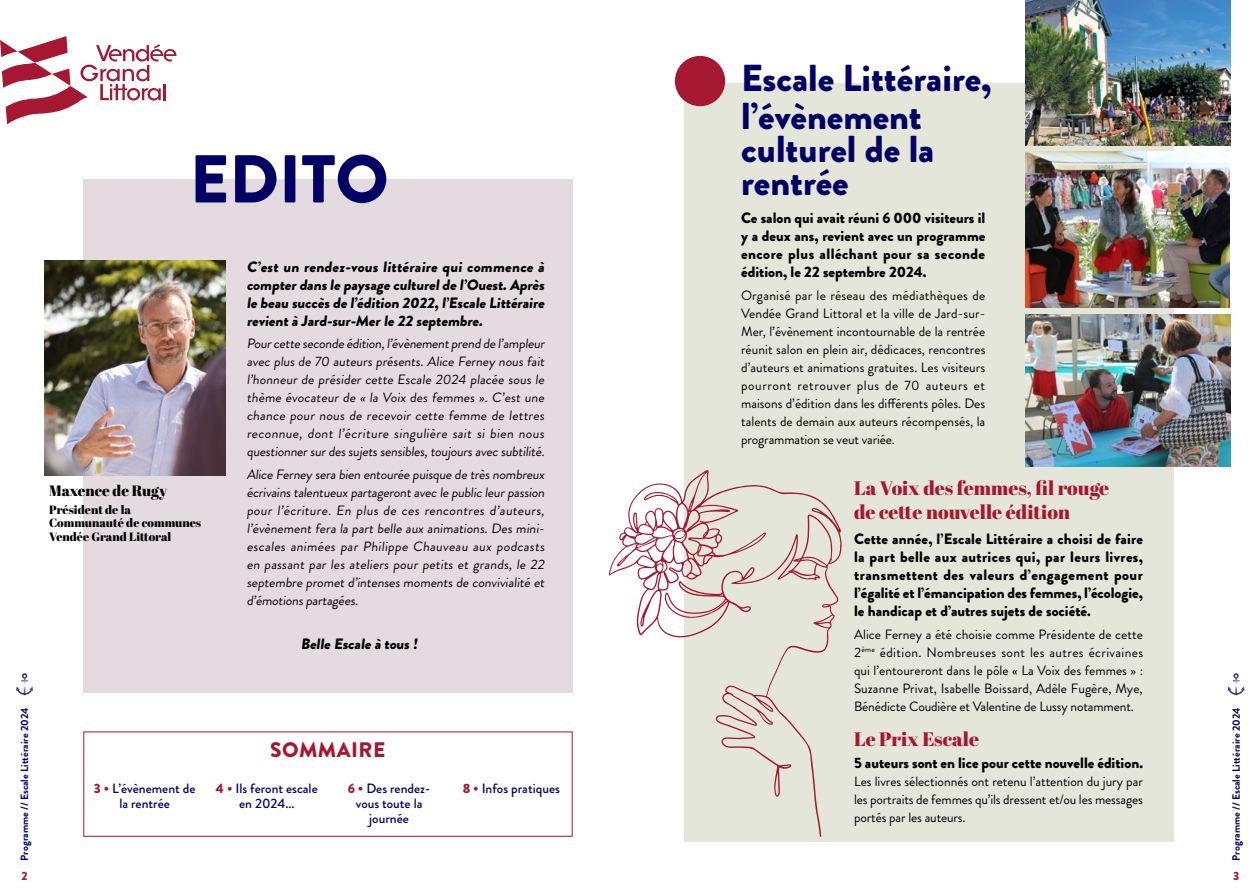
<style>
.page{position:relative;width:1259px;height:893px;background:#fff}
.page>*{position:absolute;margin:0;border:0;box-sizing:border-box;transform-origin:0 0}
.t1{font:900 67.5px "Brandon Grotesque";color:#020064}
.t2{font:900 37.5px/37.2px "Brandon Grotesque";color:#020064}
.t3{font:900 21px "Brandon Grotesque";letter-spacing:.02em;color:#a61731}
.t4{font:19.5px/24px "Abril Fatface";color:#a61731}
.t5{font:900 15px/18px "Brandon Grotesque";color:#000;text-align:justify}
.t6{font:15px "Abril Fatface";color:#000}
.t7{font:13.5px/18px "Brandon Grotesque";letter-spacing:-.01em;color:#000;text-align:justify}
.t8{font:500 13.5px/15px "Brandon Grotesque";color:#020064;text-align:center}
.t9{font:12px/13.5px "Abril Fatface";color:#000}
.t10{font:900 12px "Brandon Grotesque";color:#a61731}
.t11{font:700 10.5px "Brandon Grotesque";color:#020064}
.s1{font-weight:900;color:#a61731}
</style>
<div class="page">
<svg style="left:16px;top:673px;width:17px;height:22px"></svg>
<svg style="left:1227px;top:673px;width:17px;height:22px"></svg>
<div style="left:83px;top:179px;width:489px;height:513px;background:#e3dbe0"></div>
<svg style="left:0;top:36px;width:177px;height:88px"></svg>
<div style="left:83px;top:731px;width:489px;height:106px;border:1px solid #a61731"></div>
<div style="left:685px;top:83px;width:489px;height:758px;background:#e3e6d8"></div>
<div style="left:675px;top:56px;width:50px;height:50px;background:#a61731;border-radius:50%"></div>
<img style="left:1025px;top:0;width:205px;height:146px">
<img style="left:1025px;top:152px;width:204px;height:155px">
<img style="left:1025px;top:315px;width:205px;height:152px">
<svg style="left:608px;top:470px;width:234px;height:367px"></svg>
<img style="left:45px;top:261px;width:180px;height:214px">
<h2 class="t2" style="left:741px;top:60px;width:252px">Escale Littéraire, l’évènement</h2>
<h2 class="t2" style="left:741px;top:133px;width:195px;line-height:33px">culturel de la rentrée</h2>
<p class="t5" style="left:741px;top:209px;width:246px">Ce salon qui avait réuni 6 000 visiteurs il y a deux ans, revient avec un programme encore plus alléchant pour sa seconde édition, le 22 septembre 2024.</p>
<p class="t7" style="left:741px;top:286px;width:246px">Organisé par le réseau des médiathèques de Vendée Grand Littoral et la ville de Jard-sur-Mer, l’évènement incontournable de la rentrée réunit salon en plein air, dédicaces, rencontres d’auteurs et animations gratuites. Les visiteurs pourront retrouver plus de 70 auteurs et maisons d’édition dans les différents pôles. Des talents de demain aux auteurs récompensés, la programmation se veut variée.</p>
<h1 class="t1" style="left:190px;top:131px;width:200px">EDITO</h1>
<p class="t5" style="left:247px;top:258px;width:302px">C’est un rendez-vous littéraire qui commence à compter dans le paysage culturelde l’Ouest.Après le beau succès de l’édition 2022,l’Escale Littéraire revient à Jard-sur-Mer le 22 septembre.</p>
<p class="t7" style="left:247px;top:335px;width:302px">Pourcette seconde édition,l’évènementprend de l’ampleur avec plus de 70 auteurs présents. Alice Ferney nous fait l’honneur de présider cette Escale 2024 placée sous le thème évocateur de « la Voix des femmes ». C’est une chance pour nous de recevoir cette femme de lettres reconnue, dont l’écriture singulière sait si bien nous questionnersurdes sujets sensibles,toujours avec subtilité.</p>
<p class="t7" style="left:247px;top:465px;width:302px">Alice Ferney sera bien entourée puisque de très nombreux écrivains talentueux partagerontavec le public leurpassion pour l’écriture. En plus de ces rencontres d’auteurs, l’évènement fera la part belle aux animations. Des mini&shy;escales animées par Philippe Chauveau aux podcasts en passant par les ateliers pour petits et grands, le 22 septembre promet d’intenses moments de convivialité et d’émotions partagées.</p>
<p class="t5" style="left:301px;top:635px;width:121px">Belle Escale à tous !</p>
<h3 class="t4" style="left:854px;top:476px;width:257px">La Voix des femmes, fil rouge de cette nouvelle édition</h3>
<p class="t6" style="left:49px;top:480px;width:119px">Maxence de Rugy</p>
<p class="t9" style="left:49px;top:502px;width:153px">Président de la<br>Communauté de communes<br>Vendée Grand Littoral</p>
<p class="t5" style="left:854px;top:530px;width:290px">Cette année, l’Escale Littéraire a choisi de faire la part belle aux autrices qui, par leurs livres, transmettent des valeurs d’engagement pour l’égalité et l’émancipation des femmes, l’écologie, le handicap et d’autres sujets de société.</p>
<p class="t7" style="left:854px;top:625px;width:291px">Alice Ferney a été choisie comme Présidente de cette 2<sup>ème</sup> édition. Nombreuses sont les autres écrivaines qui l’entoureront dans le pôle « La Voix des femmes » :<br>Suzanne Privat, Isabelle Boissard, Adèle Fugère, Mye, Bénédicte Coudière et Valentine de Lussy notamment.</p>
<p class="t11" style="left:17px;top:861px;width:155px;rotate:-90deg">Programme // Escale Littéraire 2024</p>
<p class="t11" style="left:1228px;top:861px;width:155px;rotate:-90deg">Programme // Escale Littéraire 2024</p>
<h3 class="t4" style="left:854px;top:726px;width:126px">Le Prix Escale</h3>
<p class="t5" style="left:854px;top:754px;width:290px">5 auteurs sont en lice pour cette nouvelle édition.</p>
<p class="t7" style="left:854px;top:773px;width:290px">Les livres sélectionnés ont retenu l’attention du jury par les portraits de femmes qu’ils dressent et/ou les messages portés par les auteurs.</p>
<h3 class="t3" style="left:270px;top:735px;width:117px">SOMMAIRE</h3>
<p class="t8" style="left:94px;top:781px;width:103px"><span class="s1">3 •</span> L’évènement de la rentrée</p>
<p class="t8" style="left:216px;top:781px;width:103px"><span class="s1">4 •</span> Ils feront escale en 2024...</p>
<p class="t8" style="left:348px;top:781px;width:84px"><span class="s1">6 •</span> Des rendez&shy;vous toute la journée</p>
<p class="t8" style="left:463px;top:781px;width:99px"><span class="s1">8 •</span> Infos pratiques</p>
<p class="t10" style="left:22px;top:867px;width:8px">2</p>
<p class="t10" style="left:1233px;top:867px;width:8px">3</p>
</div>
